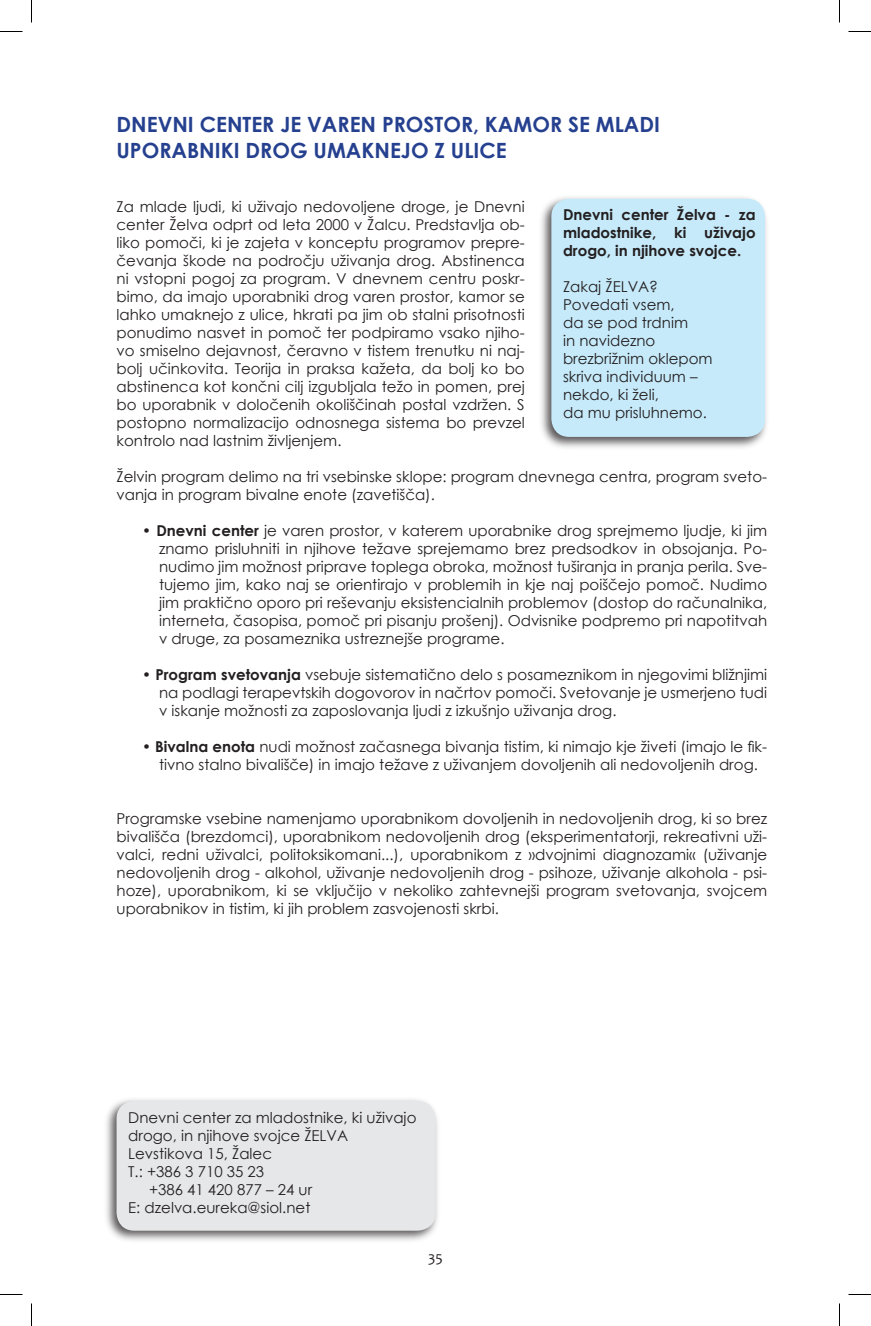
<style>
.page{position:relative;width:871px;height:1326px;background:#fff}
.page>*{position:absolute;margin:0;border:0;box-sizing:border-box;transform-origin:0 0}
.t1{font:700 21px/25.2px "Century Gothic";color:#25408f}
.t2{font:15px/18px "Century Gothic";color:#231f20;text-align:justify}
.t3{font:700 15px/18px "Century Gothic";color:#231f20;text-align:justify}
.t4{font:15px "Candara";color:#231f20}
.s1{font-weight:700}
</style>
<div class="page">
<div style="left:103px;top:1095px;width:338px;height:150px;background:#231f20;opacity:.75"></div>
<div style="left:117px;top:1101px;width:318px;height:130px;background:#e6e7e9"></div>
<div style="left:537px;top:193px;width:234px;height:258px;background:#231f20;opacity:.75"></div>
<div style="left:551px;top:199px;width:214px;height:238px;background:#c6eafa"></div>
<svg style="left:0;top:31px;width:22px;height:1px"></svg>
<svg style="left:848px;top:31px;width:23px;height:1px"></svg>
<svg style="left:0;top:1294px;width:22px;height:1px"></svg>
<svg style="left:848px;top:1294px;width:23px;height:1px"></svg>
<svg style="left:31px;top:0;width:1px;height:22px"></svg>
<svg style="left:31px;top:1303px;width:1px;height:23px"></svg>
<svg style="left:839px;top:0;width:1px;height:22px"></svg>
<svg style="left:839px;top:1303px;width:1px;height:23px"></svg>
<h1 class="t1" style="left:117px;top:111px;width:545px">DNEVNI CENTER JE VAREN PROSTOR, KAMOR SE MLADI<br>UPORABNIKI DROG UMAKNEJO Z ULICE</h1>
<p class="t2" style="left:117px;top:197px;width:410px">Za mlade ljudi, ki uživajo nedovoljene droge, je Dnevni center Želva odprt od leta 2000 v Žalcu. Predstavlja ob&shy;liko pomoči, ki je zajeta v konceptu programov prepre&shy;čevanja škode na področju uživanja drog. Abstinenca ni vstopni pogoj za program. V dnevnem centru poskr&shy;bimo, da imajo uporabniki drog varen prostor, kamor se lahko umaknejo z ulice, hkrati pa jim ob stalni prisotnosti ponudimo nasvet in pomoč ter podpiramo vsako njiho&shy;vo smiselno dejavnost, čeravno v tistem trenutku ni naj&shy;bolj učinkovita. Teorija in praksa kažeta, da bolj ko bo abstinenca kot končni cilj izgubljala težo in pomen, prej bo uporabnik v določenih okoliščinah postal vzdržen. S postopno normalizacijo odnosnega sistema bo prevzel kontrolo nad lastnim življenjem.</p>
<p class="t2" style="left:117px;top:467px;width:652px">Želvin program delimo na tri vsebinske sklope: program dnevnega centra, program sveto&shy;vanja in program bivalne enote (zavetišča).</p>
<p class="t2" style="left:159px;top:521px;width:610px;text-indent:-17px"><span class="s1">• Dnevni center</span> je varen prostor, v katerem uporabnike drog sprejmemo ljudje, ki jim znamo prisluhniti in njihove težave sprejemamo brez predsodkov in obsojanja. Po&shy;nudimo jim možnost priprave toplega obroka, možnost tuširanja in pranja perila. Sve&shy;tujemo jim, kako naj se orientirajo v problemih in kje naj poiščejo pomoč. Nudimo jim praktično oporo pri reševanju eksistencialnih problemov (dostop do računalnika, interneta, časopisa, pomoč pri pisanju prošenj). Odvisnike podpremo pri napotitvah v druge, za posameznika ustreznejše programe.</p>
<p class="t2" style="left:159px;top:665px;width:610px;text-indent:-17px"><span class="s1">• Program svetovanja</span> vsebuje sistematično delo s posameznikom in njegovimi bližnjimi na podlagi terapevtskih dogovorov in načrtov pomoči. Svetovanje je usmerjeno tudi v iskanje možnosti za zaposlovanja ljudi z izkušnjo uživanja drog.</p>
<p class="t2" style="left:142px;top:737px;width:627px;text-align:center"><span class="s1">• Bivalna enota</span> nudi možnost začasnega bivanja tistim, ki nimajo kje živeti (imajo le fik&shy;tivno stalno bivališče) in imajo težave z uživanjem dovoljenih ali nedovoljenih drog.</p>
<p class="t2" style="left:117px;top:809px;width:652px">Programske vsebine namenjamo uporabnikom dovoljenih in nedovoljenih drog, ki so brez bivališča (brezdomci), uporabnikom nedovoljenih drog (eksperimentatorji, rekreativni uži&shy;valci, redni uživalci, politoksikomani...), uporabnikom z »dvojnimi diagnozami« (uživanje nedovoljenih drog - alkohol, uživanje nedovoljenih drog - psihoze, uživanje alkohola - psi&shy;hoze), uporabnikom, ki se vključijo v nekoliko zahtevnejši program svetovanja, svojcem uporabnikov in tistim, ki jih problem zasvojenosti skrbi.</p>
<p class="t3" style="left:563px;top:205px;width:194px">Dnevni center Želva - za mladostnike, ki uživajo drogo, in njihove svojce.</p>
<p class="t2" style="left:563px;top:278px;width:151px;text-align:left">Zakaj ŽELVA?<br>Povedati vsem,<br>da se pod trdnim<br>in navidezno brezbrižnim oklepom skriva individuum – nekdo, ki želi,<br>da mu prisluhnemo.</p>
<p class="t2" style="left:128px;top:1108px;width:290px">Dnevni center za mladostnike, ki uživajo</p>
<p class="t2" style="left:128px;top:1126px;width:221px">drogo, in njihove svojce ŽELVA</p>
<p class="t2" style="left:128px;top:1144px;width:145px">Levstikova 15, Žalec</p>
<p class="t2" style="left:128px;top:1162px;width:137px">T.: +386 3 710 35 23</p>
<p class="t2" style="left:149px;top:1180px;width:165px">+386 41 420 877 – 24 ur</p>
<p class="t2" style="left:128px;top:1198px;width:184px">E: dzelva.eureka@siol.net</p>
<p class="t4" style="left:428px;top:1248px;width:16px">35</p>
</div>
